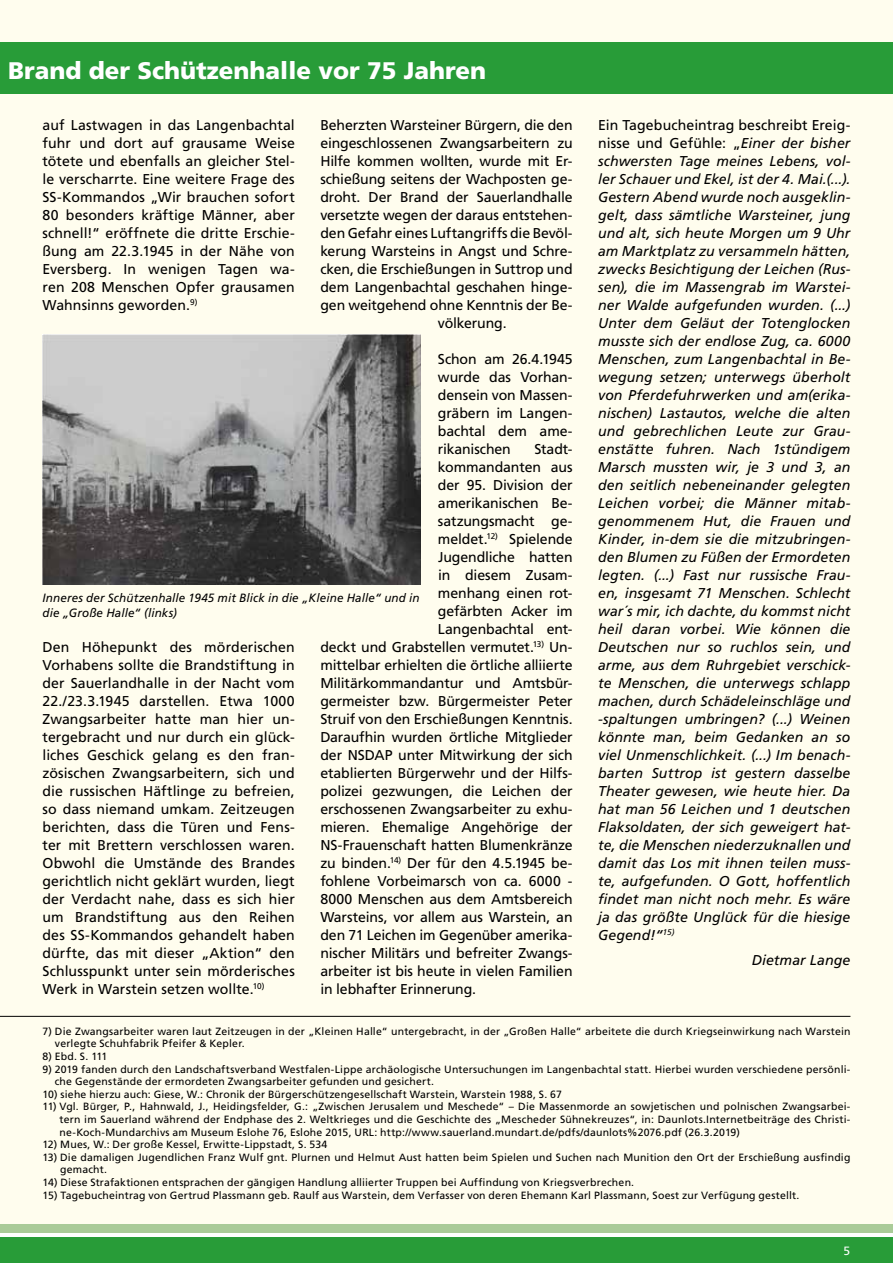
<style>
.page{position:relative;width:893px;height:1263px;background:#fff}
.page>*{position:absolute;margin:0;border:0;box-sizing:border-box;transform-origin:0 0}
.t1{font:900 24px "Frutiger LT";color:#fff}
.t2{font:14.25px/18px "Frutiger LT";letter-spacing:-.01em;color:#000;text-align:justify}
.t3{font:italic 14.25px/18px "Frutiger LT";letter-spacing:.005em;color:#000;text-align:justify}
.t4{font:italic 12px/14.4px "Frutiger LT";letter-spacing:.01em;color:#000}
.t5{font:12px "Frutiger LT";color:#fff}
.t6{font:10.5px/12.6px "Frutiger LT";letter-spacing:.015em;color:#000}
.s1{font-style:normal}
</style>
<div class="page">
<div style="left:0;top:0;width:893px;height:1230px;background:#fffdee"></div>
<div style="left:0;top:1225px;width:893px;height:8px;background:#aacb98"></div>
<div style="left:0;top:1237px;width:893px;height:26px;background:#289c38"></div>
<div style="left:0;top:43px;width:893px;height:51px;background:#289c38"></div>
<hr style="left:0;top:1016px;width:850px;height:1px;background:#000">
<img style="left:43px;top:334px;width:378px;height:251px">
<h1 class="t1" style="left:8px;top:56px;width:479px">Brand der Schützenhalle vor 75 Jahren</h1>
<p class="t2" style="left:43px;top:116px;width:254px">auf Lastwagen in das Langenbachtal fuhr und dort auf grausame Weise tötete und ebenfalls an gleicher Stel&shy;le verscharrte. Eine weitere Frage des SS-Kommandos „Wir brauchen sofort 80 besonders kräftige Männer, aber schnell!“ eröffnete die dritte Erschie&shy;ßung am 22.3.1945 in der Nähe von Eversberg. In wenigen Tagen wa&shy;ren 208 Menschen Opfer grausamen Wahnsinns geworden.<sup>9)</sup></p>
<p class="t2" style="left:320px;top:116px;width:254px">Beherzten Warsteiner Bürgern, die den</p>
<p class="t2" style="left:320px;top:134px;width:254px">eingeschlossenen Zwangsarbeitern zu</p>
<p class="t2" style="left:320px;top:152px;width:254px">Hilfe kommen wollten, wurde mit Er-</p>
<p class="t2" style="left:320px;top:170px;width:254px">schießung seitens der Wachposten ge-</p>
<p class="t2" style="left:320px;top:188px;width:254px">droht. Der Brand der Sauerlandhalle</p>
<p class="t2" style="left:320px;top:206px;width:254px">versetzte wegen der daraus entstehen-</p>
<p class="t2" style="left:320px;top:224px;width:254px">den Gefahr eines Luftangriffs die Bevöl-</p>
<p class="t2" style="left:320px;top:242px;width:254px">kerung Warsteins in Angst und Schre-</p>
<p class="t2" style="left:320px;top:260px;width:254px">cken, die Erschießungen in Suttrop und</p>
<p class="t2" style="left:320px;top:278px;width:254px">dem Langenbachtal geschahen hinge-</p>
<p class="t2" style="left:320px;top:296px;width:254px">gen weitgehend ohne Kenntnis der Be-</p>
<p class="t2" style="left:438px;top:314px;width:70px">völkerung.</p>
<p class="t2" style="left:438px;top:350px;width:136px">Schon am 26.4.1945 wurde das Vorhan&shy;densein von Massen&shy;gräbern im Langen&shy;bachtal dem ame&shy;rikanischen</p>
<p class="t2" style="left:534px;top:440px;width:40px">Stadt-</p>
<p class="t2" style="left:438px;top:458px;width:136px">kommandanten aus</p>
<p class="t2" style="left:438px;top:476px;width:136px">der 95. Division der</p>
<p class="t2" style="left:438px;top:494px;width:136px">amerikanischen Be-</p>
<p class="t2" style="left:438px;top:512px;width:136px">satzungsmacht ge-</p>
<p class="t2" style="left:438px;top:530px;width:136px">meldet.<sup>12)</sup> Spielende</p>
<p class="t2" style="left:438px;top:548px;width:136px">Jugendliche hatten</p>
<p class="t2" style="left:438px;top:566px;width:136px">in diesem Zusam-</p>
<p class="t2" style="left:438px;top:584px;width:136px">menhang einen rot-</p>
<p class="t2" style="left:438px;top:602px;width:136px">gefärbten Acker im</p>
<p class="t2" style="left:438px;top:620px;width:136px">Langenbachtal ent-</p>
<p class="t2" style="left:320px;top:638px;width:254px">deckt und Grabstellen vermutet.<sup>13)</sup> Un-</p>
<p class="t2" style="left:320px;top:656px;width:254px">mittelbar erhielten die örtliche alliierte</p>
<p class="t2" style="left:320px;top:674px;width:254px">Militärkommandantur und Amtsbür-</p>
<p class="t2" style="left:320px;top:692px;width:254px">germeister bzw. Bürgermeister Peter</p>
<p class="t2" style="left:320px;top:710px;width:254px">Struif von den Erschießungen Kenntnis.</p>
<p class="t2" style="left:320px;top:728px;width:254px">Daraufhin wurden örtliche Mitglieder</p>
<p class="t2" style="left:320px;top:746px;width:254px">der NSDAP unter Mitwirkung der sich</p>
<p class="t2" style="left:320px;top:764px;width:254px">etablierten Bürgerwehr und der Hilfs-</p>
<p class="t2" style="left:320px;top:782px;width:254px">polizei gezwungen, die Leichen der</p>
<p class="t2" style="left:320px;top:800px;width:254px">erschossenen Zwangsarbeiter zu exhu-</p>
<p class="t2" style="left:320px;top:818px;width:254px">mieren. Ehemalige Angehörige der</p>
<p class="t2" style="left:320px;top:836px;width:254px">NS-Frauenschaft hatten Blumenkränze</p>
<p class="t2" style="left:320px;top:854px;width:254px">zu binden.<sup>14)</sup> Der für den 4.5.1945 be-</p>
<p class="t2" style="left:320px;top:872px;width:254px">fohlene Vorbeimarsch von ca. 6000 -</p>
<p class="t2" style="left:320px;top:890px;width:254px">8000 Menschen aus dem Amtsbereich</p>
<p class="t2" style="left:320px;top:908px;width:254px">Warsteins, vor allem aus Warstein, an</p>
<p class="t2" style="left:320px;top:926px;width:254px">den 71 Leichen im Gegenüber amerika-</p>
<p class="t2" style="left:320px;top:944px;width:254px">nischer Militärs und befreiter Zwangs-</p>
<p class="t2" style="left:320px;top:962px;width:254px">arbeiter ist bis heute in vielen Familien</p>
<p class="t2" style="left:320px;top:980px;width:157px">in lebhafter Erinnerung.</p>
<p class="t4" style="left:43px;top:591px;width:379px">Inneres der Schützenhalle 1945 mit Blick in die „Kleine Halle“ und in die „Große Halle“ (links)</p>
<p class="t2" style="left:43px;top:638px;width:254px">Den Höhepunkt des mörderischen Vorhabens sollte die Brandstiftung in der Sauerlandhalle in der Nacht vom 22./23.3.1945 darstellen. Etwa 1000<br>Zwangsarbeiter hatte man hier un&shy;tergebracht und nur durch ein glück&shy;liches Geschick gelang es den fran&shy;zösischen Zwangsarbeitern, sich und die russischen Häftlinge zu befreien, so dass niemand umkam. Zeitzeugen berichten, dass die Türen und Fens&shy;ter mit Brettern verschlossen waren.<br>Obwohl die Umstände des Brandes gerichtlich nicht geklärt wurden, liegt der Verdacht nahe, dass es sich hier um Brandstiftung aus den Reihen des SS-Kommandos gehandelt haben dürfte, das mit dieser „Aktion“ den Schlusspunkt unter sein mörderisches Werk in Warstein setzen wollte.<sup>10)</sup></p>
<p class="t3" style="left:598px;top:116px;width:254px"><span class="s1">Ein Tagebucheintrag beschreibt Ereig&shy;nisse und Gefühle: „</span>Einer der bisher schwersten Tage meines Lebens, vol&shy;ler Schauer und Ekel, ist der 4. Mai.(...).<br>Gestern Abend wurde noch ausgeklin&shy;gelt, dass sämtliche Warsteiner, jung und alt, sich heute Morgen um 9 Uhr am Marktplatz zu versammeln hätten, zwecks Besichtigung der Leichen (Rus&shy;sen), die im Massengrab im Warstei&shy;ner Walde aufgefunden wurden. (...)<br>Unter dem Geläut der Totenglocken musste sich der endlose Zug, ca. 6000<br>Menschen, zum Langenbachtal in Be&shy;wegung setzen; unterwegs überholt von Pferdefuhrwerken und am(erika&shy;nischen) Lastautos, welche die alten und gebrechlichen Leute zur Grau&shy;enstätte fuhren. Nach 1stündigem Marsch mussten wir, je 3 und 3, an den seitlich nebeneinander gelegten Leichen vorbei; die Männer mitab&shy;genommenem Hut, die Frauen und Kinder, in-dem sie die mitzubringen&shy;den Blumen zu Füßen der Ermordeten legten. (...) Fast nur russische Frau&shy;en, insgesamt 71 Menschen. Schlecht war´s mir, ich dachte, du kommst nicht heil daran vorbei. Wie können die Deutschen nur so ruchlos sein, und arme, aus dem Ruhrgebiet verschick&shy;te Menschen, die unterwegs schlapp machen, durch Schädeleinschläge und -spaltungen umbringen? (...) Weinen könnte man, beim Gedanken an so viel Unmenschlichkeit. (...) Im benach&shy;barten Suttrop ist gestern dasselbe Theater gewesen, wie heute hier. Da hat man 56 Leichen und 1 deutschen Flaksoldaten, der sich geweigert hat&shy;te, die Menschen niederzuknallen und damit das Los mit ihnen teilen muss&shy;te, aufgefunden. O Gott, hoffentlich findet man nicht noch mehr. Es wäre ja das größte Unglück für die hiesige Gegend!“<sup>15)</sup></p>
<p class="t3" style="left:752px;top:951px;width:100px">Dietmar Lange</p>
<p class="t6" style="left:55px;top:1025px;width:797px;text-indent:-12px">7) Die Zwangsarbeiter waren laut Zeitzeugen in der „Kleinen Halle“ untergebracht, in der „Großen Halle“ arbeitete die durch Kriegseinwirkung nach Warstein verlegte Schuhfabrik Pfeifer &amp; Kepler.</p>
<p class="t6" style="left:43px;top:1050px;width:66px">8) Ebd. S. 111</p>
<p class="t6" style="left:55px;top:1063px;width:797px;text-indent:-12px">9) 2019 fanden durch den Landschaftsverband Westfalen-Lippe archäologische Untersuchungen im Langenbachtal statt. Hierbei wurden verschiedene persönli&shy;che Gegenstände der ermordeten Zwangsarbeiter gefunden und gesichert.</p>
<p class="t6" style="left:43px;top:1088px;width:521px">10) siehe hierzu auch: Giese, W.: Chronik der Bürgerschützengesellschaft Warstein, Warstein 1988, S. 67</p>
<p class="t6" style="left:60px;top:1100px;width:792px;text-align:justify;text-indent:-17px">11) Vgl. Bürger, P., Hahnwald, J., Heidingsfelder, G.: „Zwischen Jerusalem und Meschede“ – Die Massenmorde an sowjetischen und polnischen Zwangsarbei&shy;tern im Sauerland während der Endphase des 2. Weltkrieges und die Geschichte des „Mescheder Sühnekreuzes“, in: Daunlots.Internetbeiträge des Christi&shy;ne-Koch-Mundarchivs am Museum Eslohe 76, Eslohe 2015, URL: http://www.sauerland.mundart.de/pdfs/daunlots%2076.pdf (26.3.2019)</p>
<p class="t6" style="left:43px;top:1138px;width:286px">12) Mues, W.: Der große Kessel, Erwitte-Lippstadt, S. 534</p>
<p class="t6" style="left:60px;top:1151px;width:792px;text-indent:-18px">13) Die damaligen Jugendlichen Franz Wulf gnt. Plurnen und Helmut Aust hatten beim Spielen und Suchen nach Munition den Ort der Erschießung ausfindig gemacht.</p>
<p class="t6" style="left:43px;top:1176px;width:593px">14) Diese Strafaktionen entsprachen der gängigen Handlung alliierter Truppen bei Auffindung von Kriegsverbrechen.</p>
<p class="t6" style="left:43px;top:1189px;width:758px">15) Tagebucheintrag von Gertrud Plassmann geb. Raulf aus Warstein, dem Verfasser von deren Ehemann Karl Plassmann, Soest zur Verfügung gestellt.</p>
<p class="t5" style="left:843px;top:1243px;width:8px">5</p>
</div>
